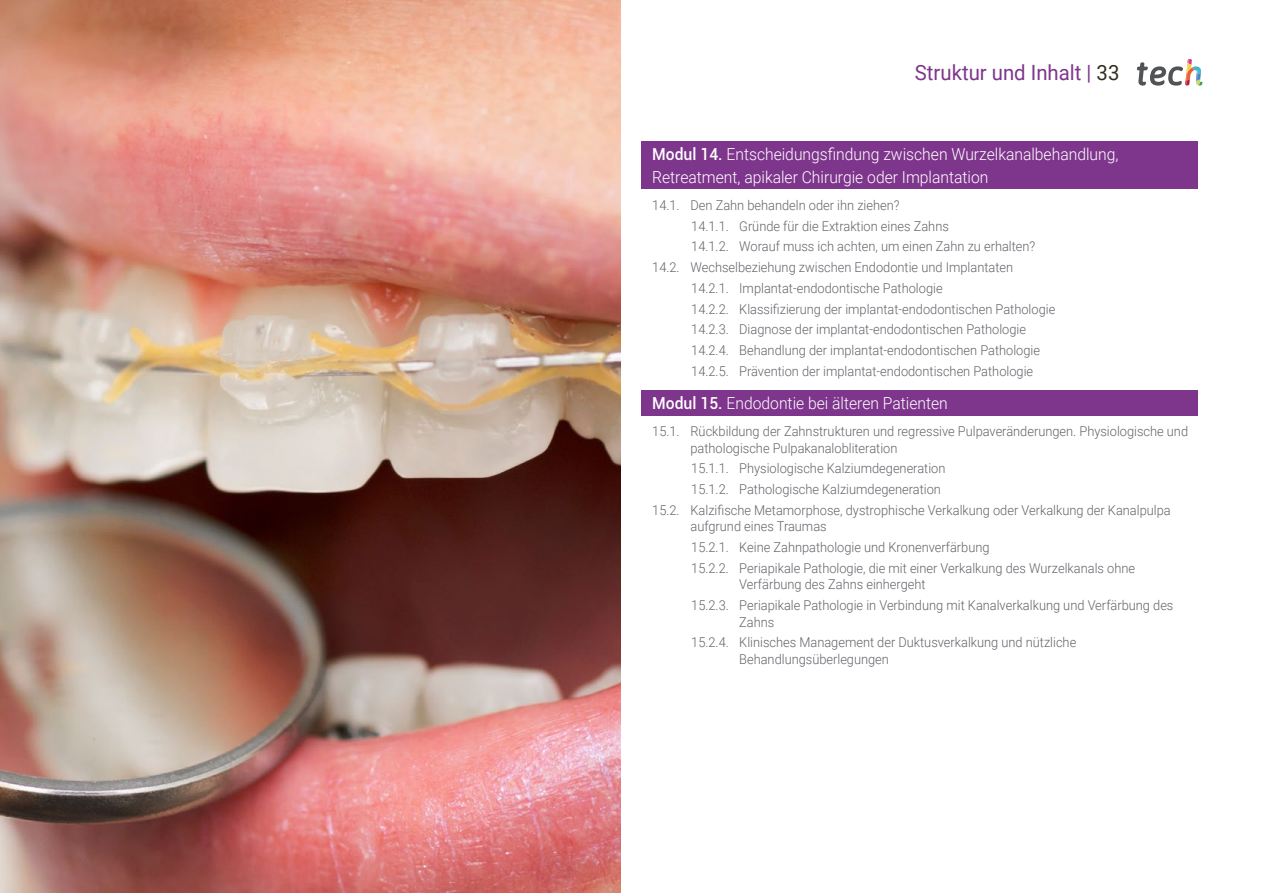
<style>
.page{position:relative;width:1263px;height:893px;background:#fff}
.page>*{position:absolute;margin:0;border:0;box-sizing:border-box;transform-origin:0 0}
.t1{font:21px "Roboto";color:#7e358c}
.t2{font:300 16.5px/22.5px "Roboto";color:#fff;scale:.95 1}
.t3{font:300 13.5px/20.7px "Roboto";color:#61646a;scale:.95 1}
.s1{color:#312e20}
.s2{font-weight:500}
</style>
<div class="page">
<div style="left:641px;top:141px;width:556px;height:48px;background:#7e358c"></div>
<div style="left:641px;top:390px;width:556px;height:25px;background:#7e358c"></div>
<svg style="left:1137px;top:59px;width:65px;height:27px"></svg>
<img style="left:0;top:0;width:621px;height:893px">
<h1 class="t1" style="left:915px;top:57px;width:206px">Struktur und Inhalt | <span class="s1">33</span></h1>
<p class="t2" style="left:652px;top:142px;width:492px"><span class="s2">Modul 14.</span> Entscheidungsfindung zwischen Wurzelkanalbehandlung,<br>Retreatment, apikaler Chirurgie oder Implantation</p>
<p class="t3" style="left:652px;top:194px;width:262px">14.1. Den Zahn behandeln oder ihn ziehen?</p>
<p class="t3" style="left:691px;top:215px;width:273px">14.1.1. Gründe für die Extraktion eines Zahns</p>
<p class="t3" style="left:691px;top:236px;width:364px">14.1.2. Worauf muss ich achten, um einen Zahn zu erhalten?</p>
<p class="t3" style="left:652px;top:256px;width:381px">14.2. Wechselbeziehung zwischen Endodontie und Implantaten</p>
<p class="t3" style="left:691px;top:277px;width:266px">14.2.1. Implantat-endodontische Pathologie</p>
<p class="t3" style="left:691px;top:298px;width:385px">14.2.2. Klassifizierung der implantat-endodontischen Pathologie</p>
<p class="t3" style="left:691px;top:319px;width:354px">14.2.3. Diagnose der implantat-endodontischen Pathologie</p>
<p class="t3" style="left:691px;top:339px;width:369px">14.2.4. Behandlung der implantat-endodontischen Pathologie</p>
<p class="t3" style="left:691px;top:360px;width:361px">14.2.5. Prävention der implantat-endodontischen Pathologie</p>
<p class="t2" style="left:652px;top:391px;width:313px"><span class="s2">Modul 15.</span> Endodontie bei älteren Patienten</p>
<p class="t3" style="left:690px;top:422px;width:525px;line-height:16.5px;text-indent:-38px">15.1. Rückbildung der Zahnstrukturen und regressive Pulpaveränderungen. Physiologische und pathologische Pulpakanalobliteration</p>
<p class="t3" style="left:691px;top:458px;width:269px">15.1.1. Physiologische Kalziumdegeneration</p>
<p class="t3" style="left:691px;top:478px;width:264px">15.1.2. Pathologische Kalziumdegeneration</p>
<p class="t3" style="left:652px;top:499px;width:547px">15.2. Kalzifische Metamorphose, dystrophische Verkalkung oder Verkalkung der Kanalpulpa</p>
<p class="t3" style="left:690px;top:516px;width:469px">aufgrund eines Traumas<br>15.2.1. Keine Zahnpathologie und Kronenverfärbung<br>15.2.2. Periapikale Pathologie, die mit einer Verkalkung des Wurzelkanals ohne</p>
<p class="t3" style="left:691px;top:574px;width:509px;text-indent:48px">Verfärbung des Zahns einhergeht<br>15.2.3. Periapikale Pathologie in Verbindung mit Kanalverkalkung und Verfärbung des</p>
<p class="t3" style="left:691px;top:611px;width:407px;text-indent:48px">Zahns<br>15.2.4. Klinisches Management der Duktusverkalkung und nützliche</p>
<p class="t3" style="left:739px;top:648px;width:159px">Behandlungsüberlegungen</p>
</div>
